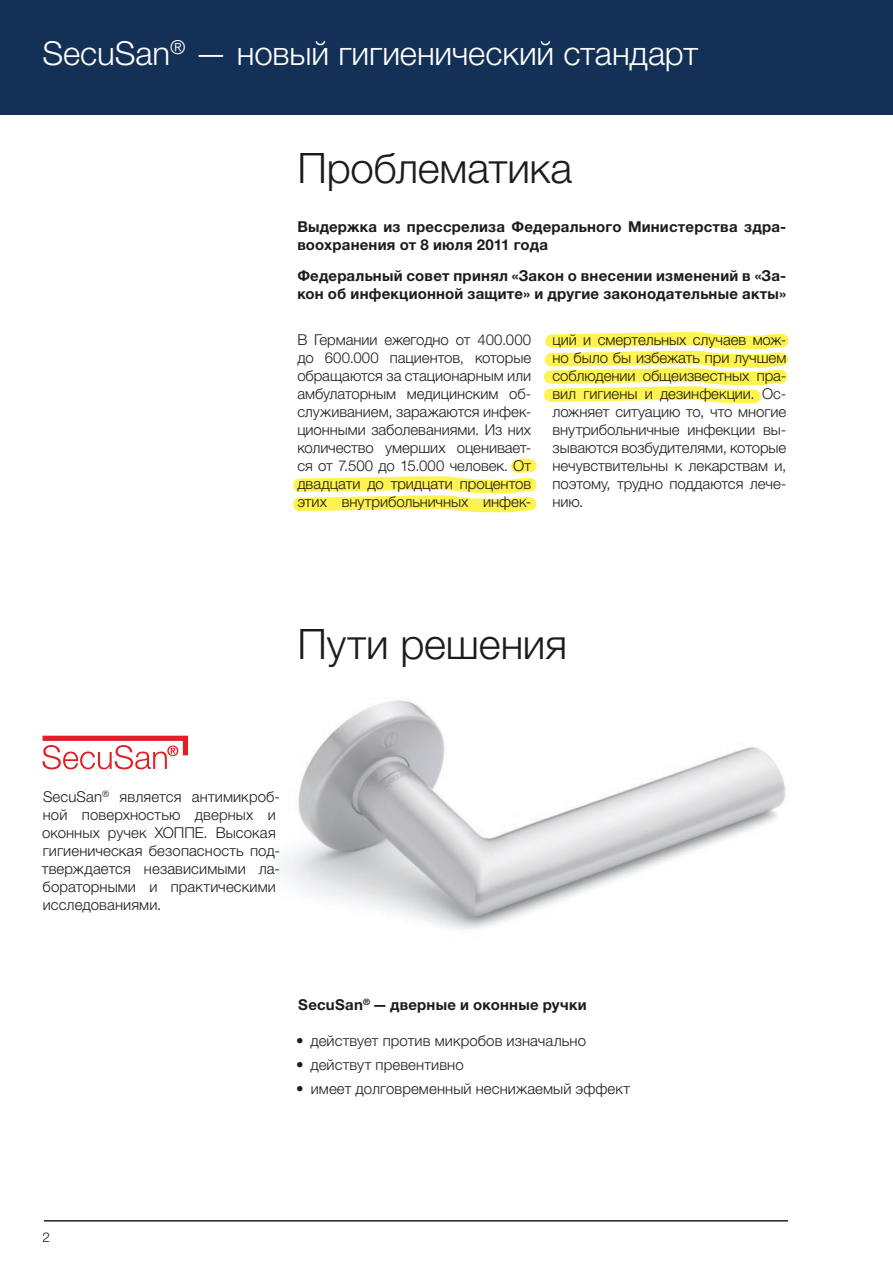
<style>
.page{position:relative;width:893px;height:1263px;background:#fff}
.page>*{position:absolute;margin:0;border:0;box-sizing:border-box;transform-origin:0 0}
.t1{font:300 42px "Helvetica Neue LTW1 G";letter-spacing:-.005em;color:#1c1c1b}
.t2{font:300 33px "Helvetica Neue LTW1 G";letter-spacing:-.005em;color:#fff}
.t3{font:300 15px/18px "Helvetica Neue LTW1 G";letter-spacing:.005em;color:#1c1c1b;text-align:justify}
.t4{font:700 15px/18px "Helvetica Neue LTW1 G";letter-spacing:.015em;color:#1c1c1b}
.t5{font:300 13.5px "Helvetica Neue LTW1 G";color:#1c1c1b}
</style>
<div class="page">
<div style="left:0;top:0;width:893px;height:115px;background:#133057"></div>
<svg style="left:43px;top:736px;width:145px;height:33px"></svg>
<img style="left:283px;top:700px;width:503px;height:229px">
<hr style="left:44px;top:1220px;width:744px;height:1px;background:#1c1c1b">
<svg style="left:544px;top:332px;width:245px;height:72px"></svg>
<svg style="left:293px;top:458px;width:244px;height:55px"></svg>
<h2 class="t2" style="left:43px;top:33px;width:657px">SecuSan<sup>®</sup> — новый гигиенический стандарт</h2>
<h1 class="t1" style="left:298px;top:142px;width:276px">Проблематика</h1>
<p class="t4" style="left:297px;top:217px;width:490px">Выдержка из прессрелиза Федерального Министерства здра&shy;воохранения от 8 июля 2011 года</p>
<p class="t4" style="left:297px;top:266px;width:490px">Федеральный совет принял «Закон о внесении изменений в «За&shy;кон об инфекционной защите» и другие законодательные акты»</p>
<p class="t3" style="left:297px;top:331px;width:235px">В Германии ежегодно от 400.000 до 600.000 пациентов, которые обращаются за стационарным или амбулаторным медицинским об&shy;служиванием, заражаются инфек&shy;ционными заболеваниями. Из них количество умерших оценивает&shy;ся от 7.500 до 15.000 человек. От двадцати до тридцати процентов этих внутрибольничных инфек-</p>
<p class="t3" style="left:552px;top:331px;width:235px">ций и смертельных случаев мож&shy;но было бы избежать при лучшем соблюдении общеизвестных пра&shy;вил гигиены и дезинфекции. Ос&shy;ложняет ситуацию то, что многие внутрибольничные инфекции вы&shy;зываются возбудителями, которые нечувствительны к лекарствам и, поэтому, трудно поддаются лече&shy;нию.</p>
<h1 class="t1" style="left:298px;top:619px;width:271px">Пути решения</h1>
<p class="t3" style="left:42px;top:787px;width:240px;text-align:left">SecuSan<sup>®</sup> является антимикроб&shy;ной поверхностью дверных и оконных ручек ХОППЕ. Высокая гигиеническая безопасность под&shy;тверждается независимыми ла&shy;бораторными и практическими исследованиями.</p>
<p class="t4" style="left:298px;top:995px;width:290px">SecuSan<sup>®</sup> —дверные и оконные ручки</p>
<p class="t3" style="left:296px;top:1032px;width:291px">• действует против микробов изначально</p>
<p class="t3" style="left:296px;top:1056px;width:169px">• действут превентивно</p>
<p class="t3" style="left:296px;top:1080px;width:336px">• имеет долговременный неснижаемый эффект</p>
<p class="t5" style="left:43px;top:1229px;width:9px">2</p>
</div>
